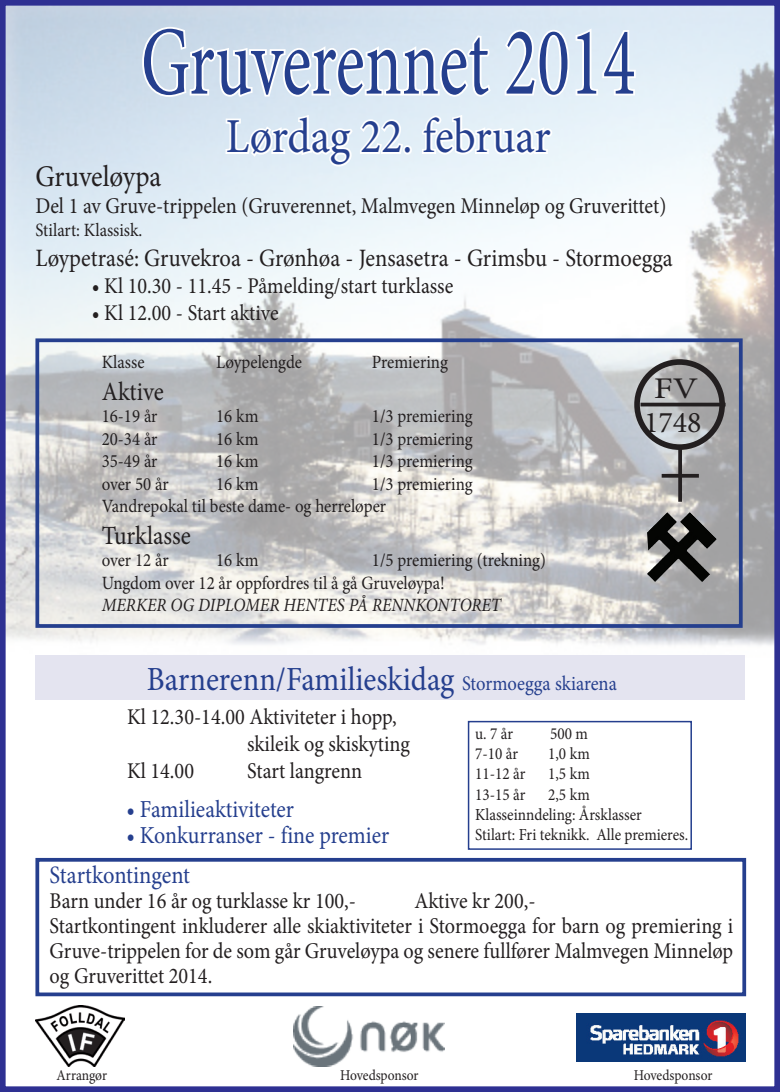
<style>
.page{position:relative;width:780px;height:1092px;background:#fff}
.page>*{position:absolute;margin:0;border:0;box-sizing:border-box;transform-origin:0 0}
.t1{font:97.5px "Minion Pro";color:#253f8e;scale:.7 1}
.t2{font:48.75px "Minion Pro";letter-spacing:-.005em;color:#253f8e;scale:.9 1}
.t3{font:33.75px "Minion Pro";color:#253f8e;scale:.9 1}
.t4{font:30px "Minion Pro";color:#231f20;scale:.9 1}
.t5{font:30px "Minion Pro";color:#231f20}
.t6{font:30px "Minion Pro";color:#231f20;scale:1.2 1}
.t7{font:26.25px "Minion Pro";letter-spacing:-.005em;color:#231f20;scale:.9 1}
.t8{font:25px "Minion Pro";color:#231f20;scale:.9 1}
.t9{font:25px "Minion Pro";letter-spacing:-.01em;color:#253f8e;scale:.9 1}
.t10{font:24.5px "Minion Pro";color:#253f8e;scale:.9 1}
.t11{font:22.5px/25px "Minion Pro";color:#231f20;scale:.9 1}
.t12{font:18.75px "Minion Pro";color:#231f20;scale:.9 1}
.t13{font:italic 18.75px "Minion Pro";color:#231f20;scale:.9 1}
.t14{font:17px "Minion Pro";color:#231f20;scale:.9 1}
.t15{font:15px "Minion Pro";letter-spacing:-.01em;color:#231f20;scale:.9 1}
.s1{font-size:20.5px}
</style>
<div class="page">
<img style="left:7px;top:7px;width:766px;height:675px">
<div style="left:35px;top:338px;width:707px;height:289px;border:4px solid #253f8e"></div>
<div style="left:35px;top:857px;width:711px;height:139px;border:4px solid #253f8e"></div>
<div style="left:35px;top:655px;width:709px;height:45px;background:#e4e4f0"></div>
<svg style="left:140px;top:25px;width:353px;height:74px"></svg>
<svg style="left:503px;top:25px;width:134px;height:73px"></svg>
<svg style="left:224px;top:112px;width:181px;height:56px"></svg>
<div style="left:403px;top:145px;width:9px;height:10px;border:4px solid #fff;border-radius:50%"></div>
<svg style="left:419px;top:112px;width:135px;height:45px"></svg>
<div style="left:468px;top:720px;width:224px;height:129px;border:2px solid #253f8e"></div>
<div style="left:634px;top:359px;width:91px;height:91px;border:6px solid #231f20;border-radius:50%"></div>
<svg style="left:640px;top:402px;width:85px;height:4px"></svg>
<hr style="left:661px;top:474px;width:37px;height:3px;background:#231f20">
<svg style="left:678px;top:447px;width:4px;height:54px"></svg>
<img style="left:646px;top:512px;width:70px;height:70px">
<img style="left:36px;top:1005px;width:88px;height:61px">
<img style="left:576px;top:1013px;width:169px;height:48px">
<img style="left:294px;top:1006px;width:151px;height:60px">
<div style="left:0;top:0;width:780px;height:1091px;border:6px solid #2e3092"></div>
<p class="t1" style="left:141px;top:-3px;width:708px">Gruverennet 2014</p>
<p class="t2" style="left:226px;top:104px;width:362px">Lørdag 22. februar</p>
<p class="t4" style="left:35px;top:156px;width:141px">Gruveløypa</p>
<p class="t11" style="left:35px;top:193px;width:702px">Del 1 av Gruve-trippelen (Gruverennet, Malmvegen Minneløp og Gruverittet)</p>
<p class="t12" style="left:35px;top:217px;width:120px">Stilart: Klassisk.</p>
<p class="t8" style="left:35px;top:241px;width:709px">Løypetrasé: Gruvekroa - Grønhøa - Jensasetra - Grimsbu - Stormoegga</p>
<p class="t11" style="left:92px;top:273px;width:403px">• Kl 10.30 - 11.45 - Påmelding/start turklasse</p>
<p class="t11" style="left:92px;top:300px;width:209px">• Kl 12.00 - Start aktive</p>
<p class="t12" style="left:102px;top:349px;width:49px">Klasse</p>
<p class="t12" style="left:216px;top:349px;width:97px">Løypelengde</p>
<p class="t12" style="left:372px;top:349px;width:86px">Premiering</p>
<p class="t7" style="left:102px;top:373px;width:70px">Aktive</p>
<p class="t12" style="left:102px;top:403px;width:63px">16-19 år</p>
<p class="t12" style="left:216px;top:403px;width:48px">16 km</p>
<p class="t12" style="left:372px;top:403px;width:114px">1/3 premiering</p>
<p class="t12" style="left:102px;top:426px;width:63px">20-34 år</p>
<p class="t12" style="left:216px;top:426px;width:48px">16 km</p>
<p class="t12" style="left:372px;top:426px;width:114px">1/3 premiering</p>
<p class="t12" style="left:102px;top:448px;width:63px">35-49 år</p>
<p class="t12" style="left:216px;top:448px;width:48px">16 km</p>
<p class="t12" style="left:372px;top:448px;width:114px">1/3 premiering</p>
<p class="t12" style="left:102px;top:471px;width:76px">over 50 år</p>
<p class="t12" style="left:216px;top:471px;width:48px">16 km</p>
<p class="t12" style="left:372px;top:471px;width:114px">1/3 premiering</p>
<p class="t12" style="left:102px;top:493px;width:317px">Vandrepokal til beste dame- og herreløper</p>
<p class="t7" style="left:102px;top:517px;width:101px">Turklasse</p>
<p class="t12" style="left:102px;top:547px;width:76px">over 12 år</p>
<p class="t12" style="left:216px;top:547px;width:48px">16 km</p>
<p class="t12" style="left:372px;top:547px;width:195px">1/5 premiering (trekning)</p>
<p class="t12" style="left:102px;top:570px;width:383px">Ungdom over 12 år oppfordres til å gå Gruveløypa!</p>
<p class="t13" style="left:102px;top:592px;width:445px">MERKER OG DIPLOMER HENTES PÅ RENNKONTORET</p>
<p class="t6" style="left:653px;top:368px;width:38px">FV</p>
<p class="t5" style="left:644px;top:402px;width:59px">1748</p>
<p class="t3" style="left:147px;top:656px;width:523px">Barnerenn/Familieskidag <span class="s1">Stormoegga skiarena</span></p>
<p class="t11" style="left:247px;top:703px;width:182px;line-height:27px;text-indent:-120px">Kl 12.30-14.00 Aktiviteter i hopp, skileik og skiskyting</p>
<p class="t11" style="left:127px;top:758px;width:76px">Kl 14.00</p>
<p class="t11" style="left:247px;top:758px;width:130px">Start langrenn</p>
<p class="t10" style="left:126px;top:792px;width:188px">• Familieaktiviteter</p>
<p class="t10" style="left:126px;top:819px;width:293px">• Konkurranser - fine premier</p>
<p class="t14" style="left:475px;top:722px;width:43px">u. 7 år</p>
<p class="t14" style="left:550px;top:722px;width:43px">500 m</p>
<p class="t14" style="left:475px;top:742px;width:49px">7-10 år</p>
<p class="t14" style="left:548px;top:742px;width:48px">1,0 km</p>
<p class="t14" style="left:475px;top:762px;width:57px">11-12 år</p>
<p class="t14" style="left:548px;top:762px;width:48px">1,5 km</p>
<p class="t14" style="left:475px;top:782px;width:57px">13-15 år</p>
<p class="t14" style="left:548px;top:782px;width:48px">2,5 km</p>
<p class="t14" style="left:475px;top:803px;width:187px">Klasseinndeling: Årsklasser</p>
<p class="t14" style="left:475px;top:823px;width:238px">Stilart: Fri teknikk. Alle premieres.</p>
<p class="t9" style="left:50px;top:858px;width:158px">Startkontingent</p>
<p class="t11" style="left:50px;top:888px;width:342px">Barn under 16 år og turklasse kr 100,-</p>
<p class="t11" style="left:414px;top:888px;width:136px">Aktive kr 200,-</p>
<p class="t11" style="left:50px;top:913px;width:761px;text-align:justify">Startkontingent inkluderer alle skiaktiviteter i Stormoegga for barn og premiering i Gruve-trippelen for de som går Gruveløypa og senere fullfører Malmvegen Minneløp og Gruverittet 2014.</p>
<p class="t15" style="left:57px;top:1064px;width:58px">Arrangør</p>
<p class="t15" style="left:340px;top:1064px;width:89px">Hovedsponsor</p>
<p class="t15" style="left:633px;top:1064px;width:89px">Hovedsponsor</p>
</div>
